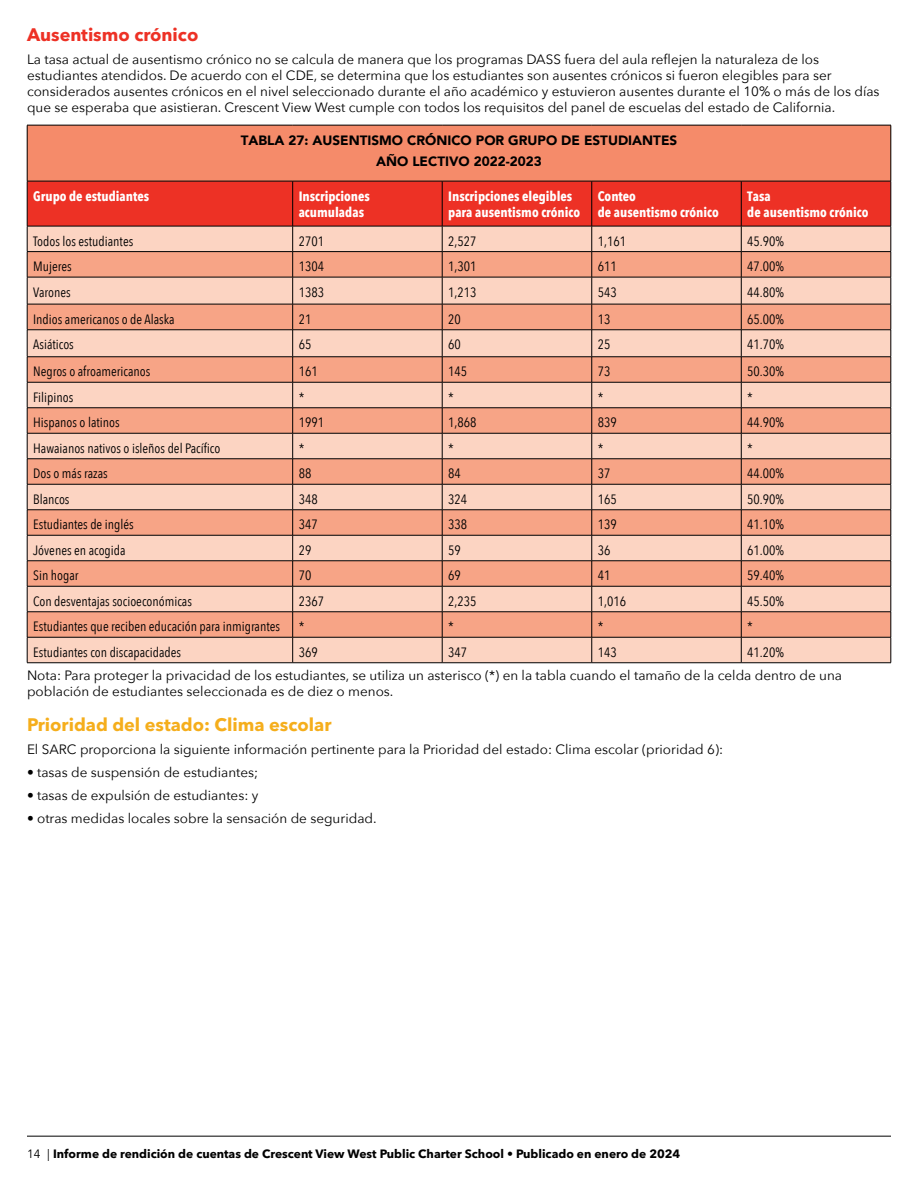
<style>
.page{position:relative;width:918px;height:1188px;background:#fff}
.page>*{position:absolute;margin:0;border:0;box-sizing:border-box;transform-origin:0 0}
.t1{font:700 18px "Avenir Next LT Pro";color:#f5ae1c}
.t2{font:700 18px "Avenir Next LT Pro";color:#ed3125}
.t3{font:13.5px/16.2px "Avenir Next";color:#000}
.t4{font:13.5px "Avenir Next Condensed";color:#000}
.t5{font:italic 700 13.5px/16.2px "Avenir Next Condensed";color:#fff}
.t6{font:900 13.5px "Avenir";color:#000}
.t7{font:700 12px "Avenir Next LT Pro";color:#000}
.s1{font-family:"Avenir";font-weight:400}
</style>
<div class="page">
<hr style="left:27px;top:1136px;width:864px;height:1px;background:#000">
<div style="left:27px;top:125px;width:864px;height:56px;background:#f58b6a"></div>
<hr style="left:27px;top:125px;width:266px;height:1px;background:#000">
<hr style="left:27px;top:125px;width:1px;height:56px;background:#000">
<hr style="left:293px;top:125px;width:149px;height:1px;background:#000">
<hr style="left:442px;top:125px;width:150px;height:1px;background:#000">
<hr style="left:592px;top:125px;width:149px;height:1px;background:#000">
<hr style="left:741px;top:125px;width:150px;height:1px;background:#000">
<hr style="left:891px;top:125px;width:1px;height:56px;background:#000">
<svg style="left:27px;top:181px;width:865px;height:482px;background:#eda892"></svg>
<hr style="left:27px;top:663px;width:266px;height:1px;background:#000">
<hr style="left:293px;top:663px;width:149px;height:1px;background:#000">
<hr style="left:442px;top:663px;width:150px;height:1px;background:#000">
<hr style="left:592px;top:663px;width:149px;height:1px;background:#000">
<hr style="left:741px;top:663px;width:150px;height:1px;background:#000">
<p class="t2" style="left:27px;top:23px;width:173px">Ausentismo crónico</p>
<p class="t3" style="left:27px;top:50px;width:854px">La tasa actual de ausentismo crónico no se calcula de manera que los programas DASS fuera del aula reflejen la naturaleza de los estudiantes atendidos. De acuerdo con el CDE, se determina que los estudiantes son ausentes crónicos si fueron elegibles para ser considerados ausentes crónicos en el nivel seleccionado durante el año académico y estuvieron ausentes durante el 10% o más de los días que se esperaba que asistieran. Crescent View West cumple con todos los requisitos del panel de escuelas del estado de California.</p>
<p class="t6" style="left:241px;top:132px;width:438px">TABLA 27: AUSENTISMO CRÓNICO POR GRUPO DE ESTUDIANTES</p>
<p class="t6" style="left:376px;top:154px;width:167px">AÑO LECTIVO 2022-2023</p>
<p class="t5" style="left:33px;top:188px;width:118px">Grupo de estudiantes</p>
<p class="t5" style="left:299px;top:188px;width:73px">Inscripciones acumuladas</p>
<p class="t5" style="left:448px;top:188px;width:133px">Inscripciones elegibles para ausentismo crónico</p>
<p class="t5" style="left:598px;top:188px;width:123px">Conteo<br>de ausentismo crónico</p>
<p class="t5" style="left:747px;top:188px;width:123px">Tasa<br>de ausentismo crónico</p>
<p class="t4" style="left:33px;top:233px;width:102px">Todos los estudiantes</p>
<p class="t4" style="left:299px;top:233px;width:27px">2701</p>
<p class="t4" style="left:448px;top:233px;width:30px">2,527</p>
<p class="t4" style="left:598px;top:233px;width:30px">1,161</p>
<p class="t4" style="left:747px;top:233px;width:38px">45.90%</p>
<p class="t4" style="left:33px;top:258px;width:40px">Mujeres</p>
<p class="t4" style="left:299px;top:258px;width:27px">1304</p>
<p class="t4" style="left:448px;top:258px;width:30px">1,301</p>
<p class="t4" style="left:598px;top:258px;width:21px">611</p>
<p class="t4" style="left:747px;top:258px;width:38px">47.00%</p>
<p class="t4" style="left:33px;top:284px;width:39px">Varones</p>
<p class="t4" style="left:299px;top:284px;width:27px">1383</p>
<p class="t4" style="left:448px;top:284px;width:30px">1,213</p>
<p class="t4" style="left:598px;top:284px;width:21px">543</p>
<p class="t4" style="left:747px;top:284px;width:38px">44.80%</p>
<p class="t4" style="left:33px;top:311px;width:143px">Indios americanos o de Alaska</p>
<p class="t4" style="left:299px;top:311px;width:14px">21</p>
<p class="t4" style="left:448px;top:311px;width:14px">20</p>
<p class="t4" style="left:598px;top:311px;width:14px">13</p>
<p class="t4" style="left:747px;top:311px;width:38px">65.00%</p>
<p class="t4" style="left:33px;top:336px;width:42px">Asiáticos</p>
<p class="t4" style="left:299px;top:336px;width:14px">65</p>
<p class="t4" style="left:448px;top:336px;width:14px">60</p>
<p class="t4" style="left:598px;top:336px;width:14px">25</p>
<p class="t4" style="left:747px;top:336px;width:38px">41.70%</p>
<p class="t4" style="left:33px;top:363px;width:119px">Negros o afroamericanos</p>
<p class="t4" style="left:299px;top:363px;width:21px">161</p>
<p class="t4" style="left:448px;top:363px;width:21px">145</p>
<p class="t4" style="left:598px;top:363px;width:14px">73</p>
<p class="t4" style="left:747px;top:363px;width:38px">50.30%</p>
<p class="t4" style="left:33px;top:389px;width:42px">Filipinos</p>
<p class="t4" style="left:299px;top:389px;width:7px">*</p>
<p class="t4" style="left:448px;top:389px;width:7px">*</p>
<p class="t4" style="left:598px;top:389px;width:7px">*</p>
<p class="t4" style="left:747px;top:389px;width:7px">*</p>
<p class="t4" style="left:33px;top:414px;width:88px">Hispanos o latinos</p>
<p class="t4" style="left:299px;top:414px;width:27px">1991</p>
<p class="t4" style="left:448px;top:414px;width:30px">1,868</p>
<p class="t4" style="left:598px;top:414px;width:21px">839</p>
<p class="t4" style="left:747px;top:414px;width:38px">44.90%</p>
<p class="t4" style="left:33px;top:440px;width:189px">Hawaianos nativos o isleños del Pacífico</p>
<p class="t4" style="left:299px;top:440px;width:7px">*</p>
<p class="t4" style="left:448px;top:440px;width:7px">*</p>
<p class="t4" style="left:598px;top:440px;width:7px">*</p>
<p class="t4" style="left:747px;top:440px;width:7px">*</p>
<p class="t4" style="left:33px;top:465px;width:76px">Dos o más razas</p>
<p class="t4" style="left:299px;top:465px;width:14px">88</p>
<p class="t4" style="left:448px;top:465px;width:14px">84</p>
<p class="t4" style="left:598px;top:465px;width:14px">37</p>
<p class="t4" style="left:747px;top:465px;width:38px">44.00%</p>
<p class="t4" style="left:33px;top:491px;width:38px">Blancos</p>
<p class="t4" style="left:299px;top:491px;width:21px">348</p>
<p class="t4" style="left:448px;top:491px;width:21px">324</p>
<p class="t4" style="left:598px;top:491px;width:21px">165</p>
<p class="t4" style="left:747px;top:491px;width:38px">50.90%</p>
<p class="t4" style="left:33px;top:516px;width:102px">Estudiantes de inglés</p>
<p class="t4" style="left:299px;top:516px;width:21px">347</p>
<p class="t4" style="left:448px;top:516px;width:21px">338</p>
<p class="t4" style="left:598px;top:516px;width:21px">139</p>
<p class="t4" style="left:747px;top:516px;width:38px">41.10%</p>
<p class="t4" style="left:33px;top:542px;width:94px">Jóvenes en acogida</p>
<p class="t4" style="left:299px;top:542px;width:14px">29</p>
<p class="t4" style="left:448px;top:542px;width:14px">59</p>
<p class="t4" style="left:598px;top:542px;width:14px">36</p>
<p class="t4" style="left:747px;top:542px;width:38px">61.00%</p>
<p class="t4" style="left:33px;top:567px;width:47px">Sin hogar</p>
<p class="t4" style="left:299px;top:567px;width:14px">70</p>
<p class="t4" style="left:448px;top:567px;width:14px">69</p>
<p class="t4" style="left:598px;top:567px;width:14px">41</p>
<p class="t4" style="left:747px;top:567px;width:38px">59.40%</p>
<p class="t4" style="left:33px;top:593px;width:160px">Con desventajas socioeconómicas</p>
<p class="t4" style="left:299px;top:593px;width:27px">2367</p>
<p class="t4" style="left:448px;top:593px;width:30px">2,235</p>
<p class="t4" style="left:598px;top:593px;width:30px">1,016</p>
<p class="t4" style="left:747px;top:593px;width:38px">45.50%</p>
<p class="t4" style="left:33px;top:618px;width:248px">Estudiantes que reciben educación para inmigrantes</p>
<p class="t4" style="left:299px;top:618px;width:7px">*</p>
<p class="t4" style="left:448px;top:618px;width:7px">*</p>
<p class="t4" style="left:598px;top:618px;width:7px">*</p>
<p class="t4" style="left:747px;top:618px;width:7px">*</p>
<p class="t4" style="left:33px;top:644px;width:149px">Estudiantes con discapacidades</p>
<p class="t4" style="left:299px;top:644px;width:21px">369</p>
<p class="t4" style="left:448px;top:644px;width:21px">347</p>
<p class="t4" style="left:598px;top:644px;width:21px">143</p>
<p class="t4" style="left:747px;top:644px;width:38px">41.20%</p>
<p class="t3" style="left:27px;top:667px;width:817px">Nota: Para proteger la privacidad de los estudiantes, se utiliza un asterisco (*) en la tabla cuando el tamaño de la celda dentro de una población de estudiantes seleccionada es de diez o menos.</p>
<p class="t1" style="left:27px;top:714px;width:306px">Prioridad del estado: Clima escolar</p>
<p class="t3" style="left:27px;top:741px;width:698px">El SARC proporciona la siguiente información pertinente para la Prioridad del estado: Clima escolar (prioridad 6):</p>
<p class="t3" style="left:27px;top:764px;width:233px">• tasas de suspensión de estudiantes;</p>
<p class="t3" style="left:27px;top:787px;width:233px">• tasas de expulsión de estudiantes: y</p>
<p class="t3" style="left:27px;top:810px;width:351px">• otras medidas locales sobre la sensación de seguridad.</p>
<p class="t7" style="left:27px;top:1146px;width:655px"><span class="s1">14 |</span> Informe de rendición de cuentas de Crescent View West Public Charter School • Publicado en enero de 2024</p>
</div>
